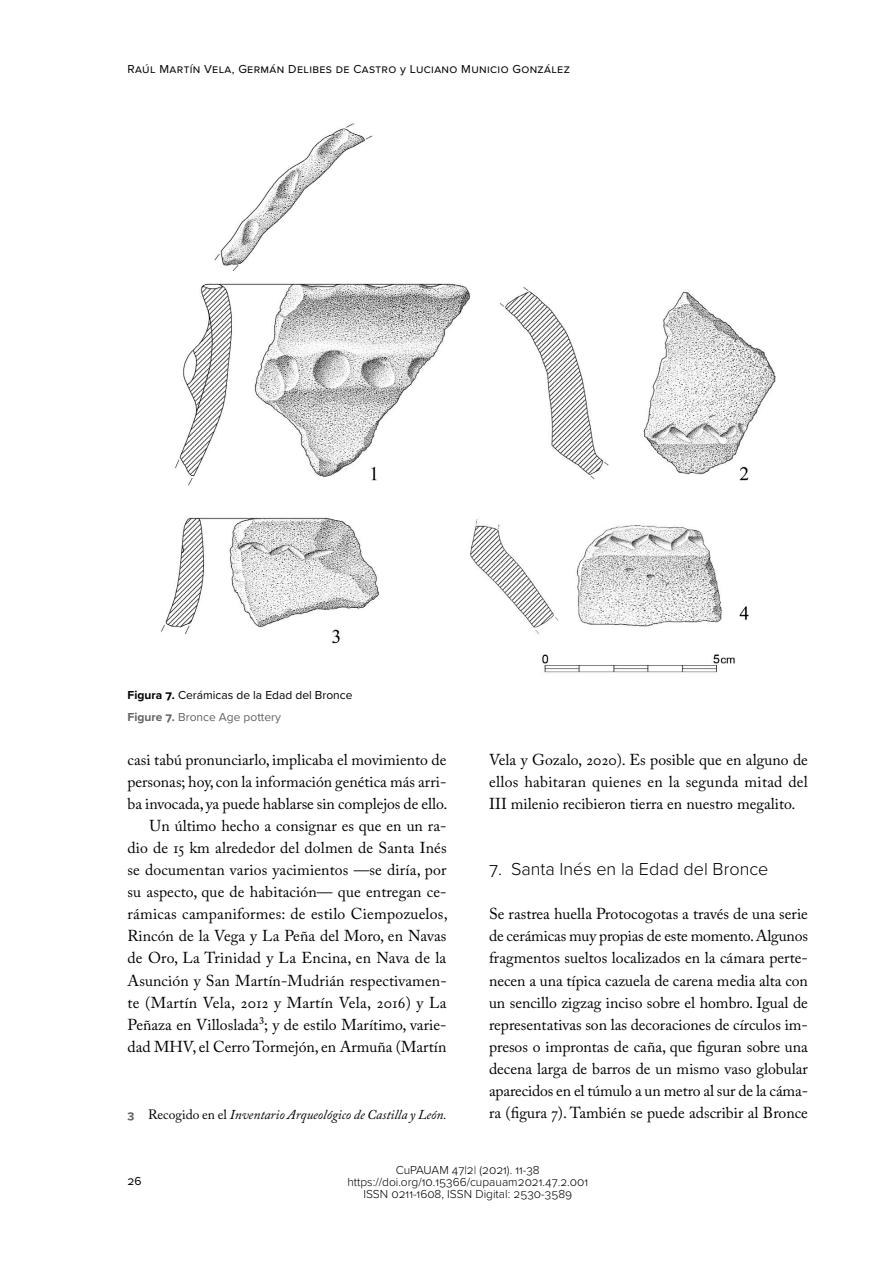
<style>
.page{position:relative;width:893px;height:1263px;background:#fff}
.page>*{position:absolute;margin:0;border:0;box-sizing:border-box;transform-origin:0 0}
.t1{font:300 18px "Proxima Nova";color:#000}
.t2{font:15.75px/22px "Adobe Caslon Pro";color:#000;text-align:justify}
.t3{font:italic 13.5px "Adobe Caslon Pro";color:#000}
.t4{font:300 12px/12px "Proxima Nova";color:#000;text-align:center}
.t5{font:12px "Proxima Nova";letter-spacing:.03em;color:#000}
.t6{font:12px/21.6px "Proxima Nova";color:#000}
.s1{font-weight:700}
.s2{font-weight:700;color:#636362}
.s3{color:#636362}
.s4{font-family:"Proxima Nova";font-weight:700;font-style:normal;font-size:12px;color:#636362}
.s5{font-style:normal}
</style>
<div class="page">
<img style="left:161px;top:123px;width:615px;height:550px">
<p class="t5" style="left:128px;top:60px;width:444px">Raúl Martín Vela, Germán Delibes de Castro y Luciano Municio González</p>
<p class="t6" style="left:128px;top:684px;width:227px"><span class="s1">Figura 7.</span> Cerámicas de la Edad del Bronce<br><span class="s2">Figure 7.</span> <span class="s3">Bronce Age pottery</span></p>
<p class="t2" style="left:128px;top:748px;width:322px;text-align:right">casi tabú pronunciarlo, implicaba el movimiento de personas; hoy, con la información genética más arri‑ ba invocada, ya puede hablarse sin complejos de ello.<br>Un último hecho a consignar es que en un ra‑ dio de 15 km alrededor del dolmen de Santa Inés se documentan varios yacimientos —se diría, por su aspecto, que de habitación— que entregan ce‑ rámicas campaniformes: de estilo Ciempozuelos, Rincón de la Vega y La Peña del Moro, en Navas de Oro, La Trinidad y La Encina, en Nava de la Asunción y San Martín-Mudrián respectivamen‑ te (Martín Vela, 2012 y Martín Vela, 2016) y La Peñaza en Villoslada3; y de estilo Marítimo, varie‑ dad MHV, el Cerro Tormejón, en Armuña (Martín</p>
<p class="t3" style="left:128px;top:1106px;width:321px"><span class="s4">3</span> <span class="s5">Recogido en el</span> Inventario Arqueológico de Castilla y León.</p>
<p class="t2" style="left:489px;top:748px;width:320px">Vela y Gozalo, 2020). Es posible que en alguno de ellos habitaran quienes en la segunda mitad del III milenio recibieron tierra en nuestro megalito.</p>
<p class="t1" style="left:489px;top:856px;width:281px">7. Santa Inés en la Edad del Bronce</p>
<p class="t2" style="left:489px;top:903px;width:321px">Se rastrea huella Protocogotas a través de una serie de cerámicas muy propias de este momento. Algunos fragmentos sueltos localizados en la cámara perte‑ necen a una típica cazuela de carena media alta con un sencillo zigzag inciso sobre el hombro. Igual de representativas son las decoraciones de círculos im‑ presos o improntas de caña, que figuran sobre una decena larga de barros de un mismo vaso globular aparecidos en el túmulo a un metro al sur de la cáma‑ ra (figura 7). También se puede adscribir al Bronce</p>
<p class="t5" style="left:128px;top:1172px;width:16px">26</p>
<p class="t4" style="left:347px;top:1164px;width:242px">CuPAUAM 47|2| (2021). 11-38 https://doi.org/10.15366/cupauam2021.47.2.001<br>ISSN 0211-1608, ISSN Digital: 2530-3589</p>
</div>
